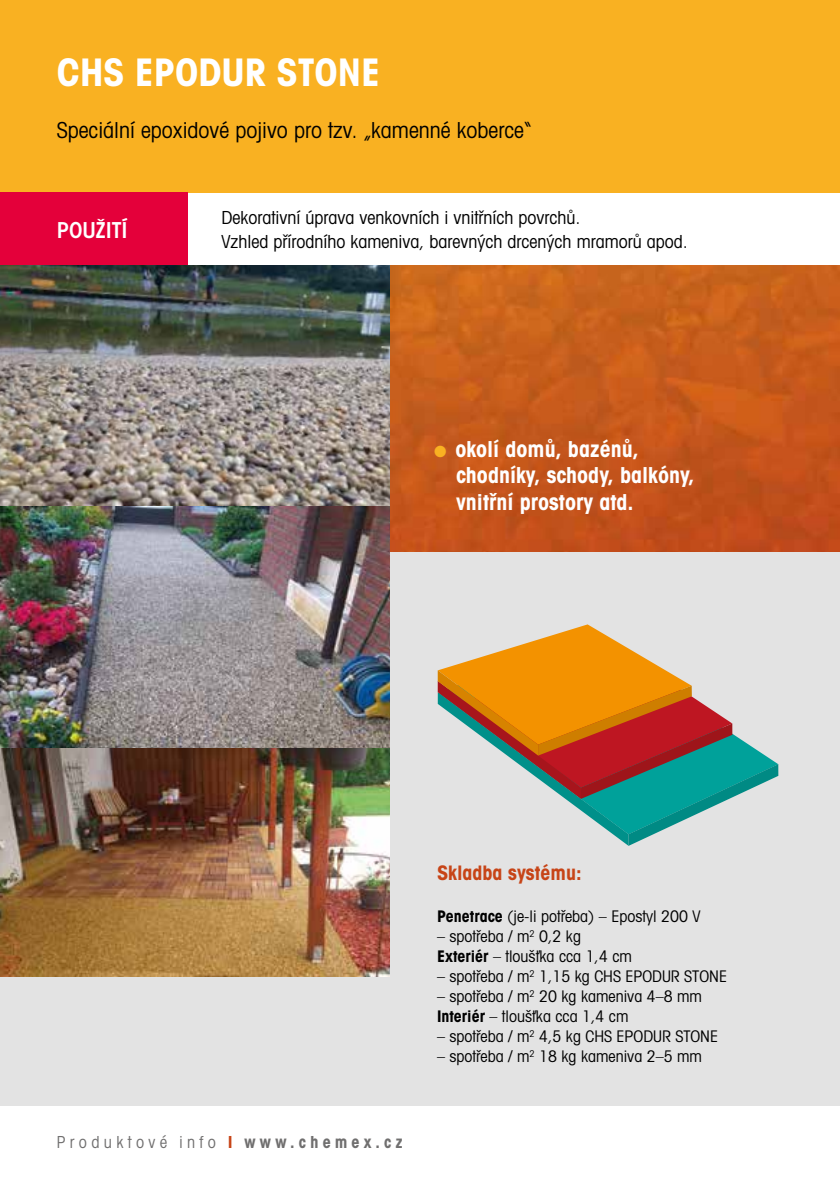
<style>
.page{position:relative;width:840px;height:1191px;background:#fff}
.page>*{position:absolute;margin:0;border:0;box-sizing:border-box;transform-origin:0 0}
.t1{font:700 condensed 38px "Avant Garde CE";color:#fff}
.t2{font:700 condensed 22px/26.4px "Avant Garde CE";color:#fff}
.t3{font:condensed 22px "Avant Garde CE";color:#000}
.t4{font:600 condensed 22px "Avant Garde CE";color:#fff}
.t5{font:700 condensed 20px "Avant Garde CE";color:#c74417}
.t6{font:condensed 18px/24px "Avant Garde CE";color:#000}
.t7{font:condensed 18px "Avant Gar Got Itc TEE";letter-spacing:.25em;color:#706f6f}
.t8{font:condensed 16px/20px "Avant Garde CE";color:#000}
.s1{color:#f9b122}
.s2{font-weight:700}
.s3{font-weight:700;color:#c74417}
</style>
<div class="page">
<div style="left:0;top:540px;width:839px;height:566px;background:#e3e3e3"></div>
<img style="left:389px;top:265px;width:450px;height:286px">
<div style="left:0;top:0;width:839px;height:193px;background:#f9b122"></div>
<img style="left:0;top:265px;width:389px;height:712px">
<svg style="left:437px;top:624px;width:340px;height:222px"></svg>
<div style="left:0;top:193px;width:187px;height:72px;background:#e4003a"></div>
<h1 class="t1" style="left:57px;top:50px;width:325px">CHS EPODUR STONE</h1>
<h2 class="t3" style="left:57px;top:118px;width:476px">Speciální epoxidové pojivo pro tzv. „kamenné koberce“</h2>
<h2 class="t4" style="left:57px;top:217px;width:72px">POUŽITÍ</h2>
<p class="t6" style="left:221px;top:206px;width:467px">Dekorativní úprava venkovních i vnitřních povrchů.<br>Vzhled přírodního kameniva, barevných drcených mramorů apod.</p>
<h2 class="t2" style="left:456px;top:436px;width:240px;text-indent:-22px"><span class="s1">●</span> okolí domů, bazénů, chodníky, schody, balkóny, vnitřní prostory atd.</h2>
<p class="t5" style="left:437px;top:861px;width:146px">Skladba systému:</p>
<p class="t8" style="left:437px;top:906px;width:265px"><span class="s2">Penetrace</span> (je-li potřeba) – Epostyl 200 V</p>
<p class="t8" style="left:437px;top:926px;width:196px">– spotřeba / m<sup>2</sup> 0,2 kg<br><span class="s2">Exteriér</span> – tloušťka cca 1,4 cm</p>
<p class="t8" style="left:437px;top:966px;width:291px">– spotřeba / m<sup>2</sup> 1,15 kg CHS EPODUR STONE</p>
<p class="t8" style="left:437px;top:986px;width:266px">– spotřeba / m<sup>2</sup> 20 kg kameniva 4–8 mm<br><span class="s2">Interiér</span> – tloušťka cca 1,4 cm</p>
<p class="t8" style="left:437px;top:1026px;width:282px">– spotřeba / m<sup>2</sup> 4,5 kg CHS EPODUR STONE</p>
<p class="t8" style="left:437px;top:1046px;width:266px">– spotřeba / m<sup>2</sup> 18 kg kameniva 2–5 mm</p>
<p class="t7" style="left:57px;top:1131px;width:347px">Produktové info <span class="s3">I</span> <span class="s2">www.chemex.cz</span></p>
</div>
